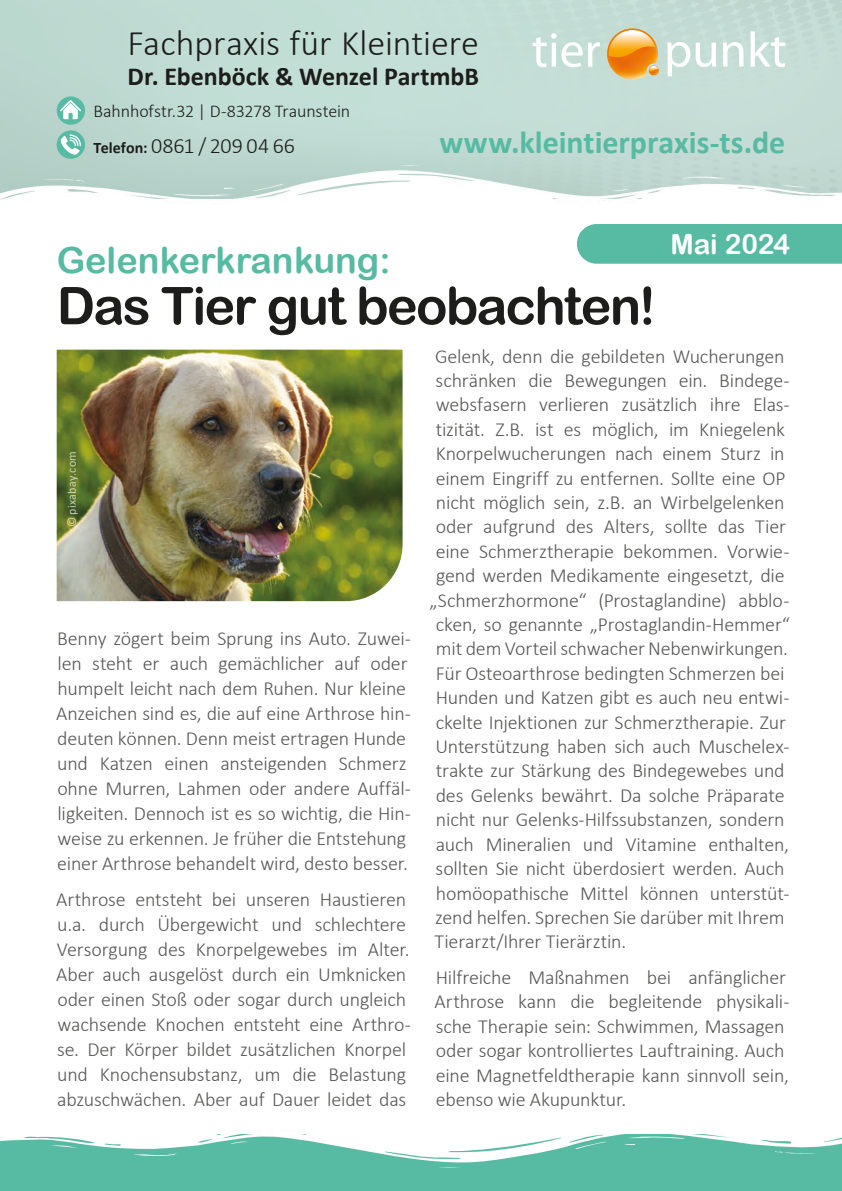
<style>
.page{position:relative;width:842px;height:1191px;background:#fff}
.page>*{position:absolute;margin:0;border:0;box-sizing:border-box;transform-origin:0 0}
.t1{font:52px "Arial Rounded MT Bold";letter-spacing:-.035em;color:#1d1d1b}
.t2{font:300 36px "Calibri";color:#1d1d1b}
.t3{font:36px "Arial Rounded MT Bold";color:#57baa3}
.t4{font:700 32px "Calibri";color:#57baa3}
.t5{font:28px "Arial Rounded MT Bold";letter-spacing:-.005em;color:#fff}
.t6{font:700 26px "Calibri";letter-spacing:-.005em;color:#1d1d1b}
.t7{font:300 22px "Calibri";letter-spacing:-.005em;color:#1d1d1b}
.t8{font:300 20px/25px "Calibri";letter-spacing:-.01em;color:#575756}
.t9{font:300 18px "Calibri";letter-spacing:-.01em;color:#1d1d1b}
.t10{font:12px "Calibri";letter-spacing:.02em;color:#fff}
.s1{font-weight:700;font-size:16px}
</style>
<div class="page">
<hr style="left:0;top:1020px;width:1px;height:171px;background:#c0e1d7">
<img style="left:0;top:165px;width:842px;height:36px">
<img style="left:0;top:1020px;width:1px;height:36px">
<div style="left:0;top:1134px;width:842px;height:57px;background:#57baa3"></div>
<img style="left:0;top:1123px;width:842px;height:45px">
<img style="left:607px;top:28px;width:51px;height:51px">
<svg style="left:609px;top:30px;width:46px;height:29px"></svg>
<svg style="left:649px;top:66px;width:10px;height:10px"></svg>
<svg style="left:533px;top:33px;width:67px;height:34px"></svg>
<svg style="left:667px;top:42px;width:23px;height:34px"></svg>
<svg style="left:696px;top:43px;width:20px;height:24px"></svg>
<svg style="left:723px;top:42px;width:20px;height:25px"></svg>
<svg style="left:750px;top:31px;width:35px;height:36px"></svg>
<svg style="left:57px;top:96px;width:28px;height:63px"></svg>
<img style="left:57px;top:350px;width:346px;height:251px">
<div style="left:577px;top:224px;width:265px;height:40px;background:#57baa3"></div>
<h2 class="t2" style="left:128px;top:21px;width:353px">Fachpraxis für Kleintiere</h2>
<h3 class="t6" style="left:128px;top:58px;width:353px">Dr. Ebenböck &amp; Wenzel PartmbB</h3>
<p class="t9" style="left:94px;top:100px;width:258px">Bahnhofstr.32 | D-83278 Traunstein</p>
<p class="t7" style="left:94px;top:132px;width:203px"><span class="s1">Telefon:</span> 0861 / 209 04 66</p>
<h3 class="t4" style="left:439px;top:120px;width:347px">www.kleintierpraxis-ts.de</h3>
<h2 class="t3" style="left:57px;top:239px;width:335px">Gelenkerkrankung:</h2>
<h1 class="t1" style="left:57px;top:275px;width:601px">Das Tier gut beobachten!</h1>
<h3 class="t5" style="left:670px;top:227px;width:121px">Mai 2024</h3>
<p class="t10" style="left:64px;top:527px;width:78px;rotate:-90deg">© pixabay.com</p>
<p class="t8" style="left:56px;top:625px;width:356px">Benny zögert beim Sprung ins Auto. Zuwei&shy;len steht er auch gemächlicher auf oder humpelt leicht nach dem Ruhen. Nur kleine Anzeichen sind es, die auf eine Arthrose hin&shy;deuten können. Denn meist ertragen Hunde und Katzen einen ansteigenden Schmerz ohne Murren, Lahmen oder andere Auffäl&shy;ligkeiten. Dennoch ist es so wichtig, die Hin&shy;weise zu erkennen. Je früher die Entstehung einer Arthrose behandelt wird, desto besser.</p>
<p class="t8" style="left:56px;top:886px;width:356px">Arthrose entsteht bei unseren Haustieren u.a. durch Übergewicht und schlechtere Versorgung des Knorpelgewebes im Alter.<br>Aber auch ausgelöst durch ein Umknicken oder einen Stoß oder sogar durch ungleich wachsende Knochen entsteht eine Arthro&shy;se. Der Körper bildet zusätzlichen Knorpel und Knochensubstanz, um die Belastung abzuschwächen. Aber auf Dauer leidet das</p>
<p class="t8" style="left:435px;top:343px;width:351px">Gelenk, denn die gebildeten Wucherungen</p>
<p class="t8" style="left:436px;top:367px;width:355px">schränken die Bewegungen ein. Bindege-</p>
<p class="t8" style="left:436px;top:392px;width:355px">websfasern verlieren zusätzlich ihre Elas-</p>
<p class="t8" style="left:436px;top:416px;width:351px">tizität. Z.B. ist es möglich, im Kniegelenk</p>
<p class="t8" style="left:436px;top:441px;width:350px">Knorpelwucherungen nach einem Sturz in</p>
<p class="t8" style="left:436px;top:465px;width:351px">einem Eingriff zu entfernen. Sollte eine OP</p>
<p class="t8" style="left:436px;top:489px;width:350px">nicht möglich sein, z.B. an Wirbelgelenken</p>
<p class="t8" style="left:436px;top:514px;width:352px">oder aufgrund des Alters, sollte das Tier</p>
<p class="t8" style="left:436px;top:538px;width:355px">eine Schmerztherapie bekommen. Vorwie-</p>
<p class="t8" style="left:436px;top:563px;width:350px">gend werden Medikamente eingesetzt, die</p>
<p class="t8" style="left:429px;top:587px;width:362px">„Schmerzhormone“ (Prostaglandine) abblo-</p>
<p class="t8" style="left:436px;top:611px;width:356px">cken, so genannte „Prostaglandin-Hemmer“</p>
<p class="t8" style="left:436px;top:636px;width:354px">mit dem Vorteil schwacher Nebenwirkungen.</p>
<p class="t8" style="left:436px;top:660px;width:350px">Für Osteoarthrose bedingten Schmerzen bei</p>
<p class="t8" style="left:436px;top:685px;width:355px">Hunden und Katzen gibt es auch neu entwi-</p>
<p class="t8" style="left:436px;top:709px;width:352px">ckelte Injektionen zur Schmerztherapie. Zur</p>
<p class="t8" style="left:435px;top:733px;width:355px">Unterstützung haben sich auch Muschelex-</p>
<p class="t8" style="left:436px;top:758px;width:350px">trakte zur Stärkung des Bindegewebes und</p>
<p class="t8" style="left:436px;top:782px;width:350px">des Gelenks bewährt. Da solche Präparate</p>
<p class="t8" style="left:436px;top:807px;width:350px">nicht nur Gelenks-Hilfssubstanzen, sondern</p>
<p class="t8" style="left:436px;top:831px;width:355px">auch Mineralien und Vitamine enthalten,</p>
<p class="t8" style="left:436px;top:855px;width:350px">sollten Sie nicht überdosiert werden. Auch</p>
<p class="t8" style="left:436px;top:880px;width:355px">homöopathische Mittel können unterstüt-</p>
<p class="t8" style="left:435px;top:904px;width:351px">zend helfen. Sprechen Sie darüber mit Ihrem</p>
<p class="t8" style="left:434px;top:929px;width:193px">Tierarzt/Ihrer Tierärztin.</p>
<p class="t8" style="left:435px;top:965px;width:356px;line-height:24.4px">Hilfreiche Maßnahmen bei anfänglicher Arthrose kann die begleitende physikali&shy;sche Therapie sein: Schwimmen, Massagen oder sogar kontrolliertes Lauftraining. Auch eine Magnetfeldtherapie kann sinnvoll sein, ebenso wie Akupunktur.</p>
</div>
